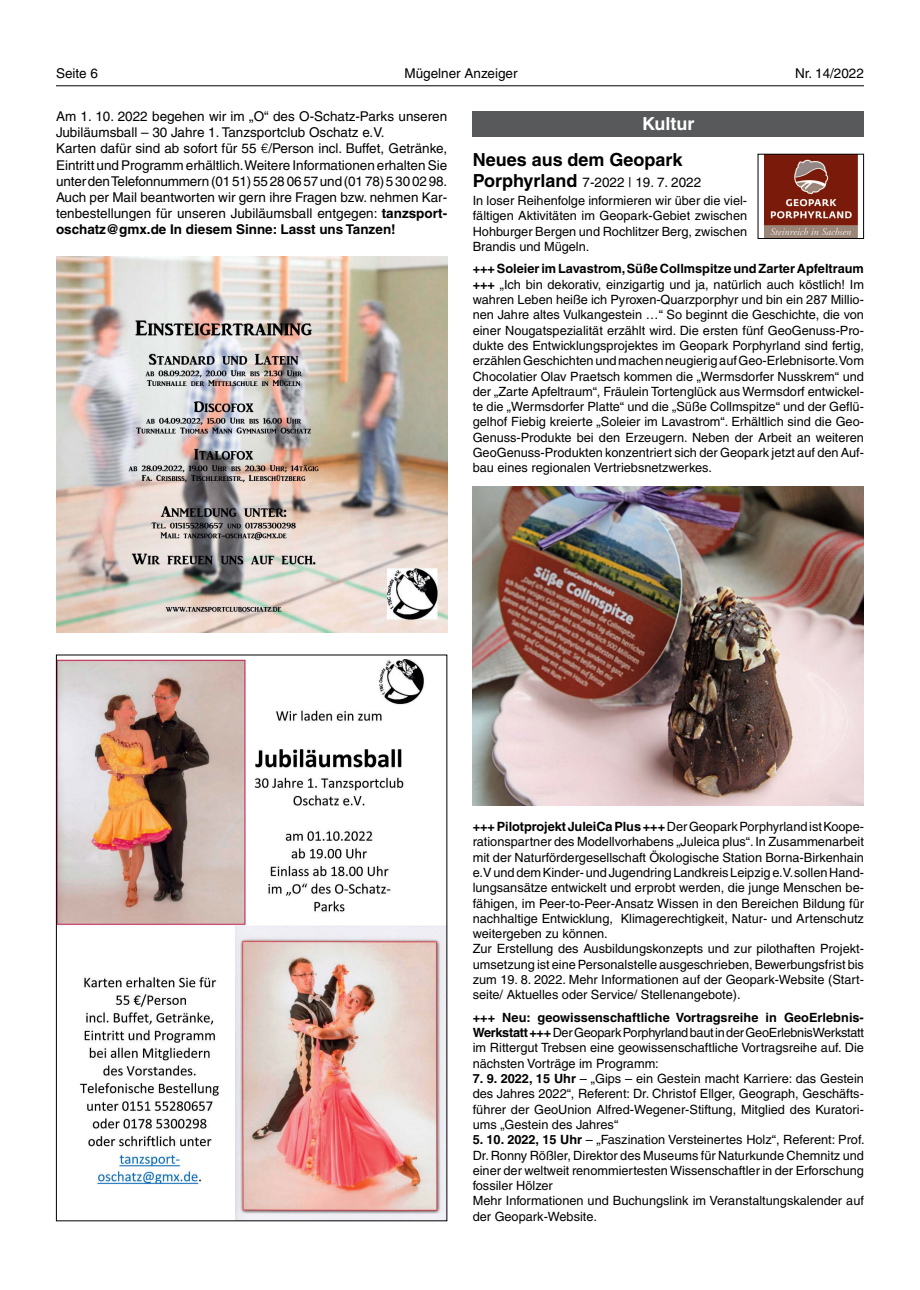
<style>
.page{position:relative;width:920px;height:1290px;background:#fff}
.page>*{position:absolute;margin:0;border:0;box-sizing:border-box;transform-origin:0 0}
.t1{font:700 18px "Helvetica";color:#000}
.t2{font:700 18px "Helvetica";color:#fff}
.t3{font:13.5px/16.2px "Helvetica";color:#000}
.t4{font:12.75px/15.3px "Helvetica";color:#000;text-align:justify}
.s1{font-weight:700;font-size:18px}
.s2{font-weight:700}
.s3{font-weight:300}
</style>
<div class="page">
<hr style="left:56px;top:85px;width:808px;height:1px;background:#000">
<img style="left:58px;top:659px;width:387px;height:560px">
<img style="left:56px;top:257px;width:391px;height:375px">
<div style="left:473px;top:111px;width:391px;height:26px;background:#58595b"></div>
<img style="left:473px;top:487px;width:391px;height:318px">
<img style="left:764px;top:156px;width:93px;height:81px">
<div style="left:758px;top:154px;width:106px;height:85px;border:1px solid #000"></div>
<p class="t3" style="left:56px;top:67px;width:43px">Seite 6</p>
<p class="t3" style="left:405px;top:67px;width:114px">Mügelner Anzeiger</p>
<p class="t3" style="left:795px;top:67px;width:70px">Nr. 14/2022</p>
<h1 class="t2" style="left:642px;top:117px;width:54px">Kultur</h1>
<h1 class="t1" style="left:473px;top:153px;width:211px">Neues aus dem Geopark</h1>
<p class="t3" style="left:473px;top:176px;width:230px"><span class="s1">Porphyrland</span> 7-2022 | 19. 7. 2022</p>
<p class="t4" style="left:473px;top:194px;width:276px">In loser Reihenfolge informieren wir über die viel&shy;fältigen Aktivitäten im Geopark-Gebiet zwischen Hohburger Bergen und Rochlitzer Berg, zwischen Brandis und Mügeln.</p>
<p class="t4" style="left:473px;top:262px;width:393px"><span class="s2">+++ Soleier im Lavastrom,Süße Collmspitze und Zarter Apfeltraum +++</span> „Ich bin dekorativ, einzigartig und ja, natürlich auch köstlich! Im wahren Leben heiße ich Pyroxen-Quarzporphyr und bin ein 287 Millio&shy;nen Jahre altes Vulkangestein …“ So beginnt die Geschichte, die von einer Nougatspezialität erzählt wird. Die ersten fünf GeoGenuss-Pro&shy;dukte des Entwicklungsprojektes im Geopark Porphyrland sind fertig, erzählenGeschichtenundmachenneugierigaufGeo-Erlebnisorte.Vom Chocolatier Olav Praetsch kommen die „Wermsdorfer Nusskrem“ und der „Zarte Apfeltraum“, Fräulein Tortenglück aus Wermsdorf entwickel&shy;te die „Wermsdorfer Platte“ und die „Süße Collmspitze“ und der Geflü&shy;gelhof Fiebig kreierte „Soleier im Lavastrom“. Erhältlich sind die Geo-Genuss-Produkte bei den Erzeugern. Neben der Arbeit an weiteren GeoGenuss-Produkten konzentriert sich der Geopark jetzt auf den Auf&shy;bau eines regionalen Vertriebsnetzwerkes.</p>
<p class="t3" style="left:56px;top:109px;width:393px">Am 1. 10. 2022 begehen wir im „O“ des O-Schatz-Parks unseren Jubiläumsball – 30 Jahre 1. Tanzsportclub Oschatz e.V.<br>Karten dafür sind ab sofort für 55 <span class="s3">€</span>/Person incl. Buffet, Getränke, Eintritt und Programm erhältlich.Weitere Informationen erhalten Sie unterdenTelefonnummern(01 51)55280657und(01 78)53002 98.<br>Auch per Mail beantworten wir gern ihre Fragen bzw. nehmen Kar&shy;tenbestellungen für unseren Jubiläumsball entgegen: <span class="s2">tanzsport&shy;oschatz@gmx.de In diesem Sinne: Lasst uns Tanzen!</span></p>
<p class="t4" style="left:473px;top:820px;width:393px;text-align:left"><span class="s2">+++PilotprojektJuleiCaPlus+++</span>DerGeoparkPorphyrlandistKoope&shy;rationspartner des Modellvorhabens „Juleica plus“.In Zusammenarbeit mit der Naturfördergesellschaft Ökologische Station Borna-Birkenhain e.VunddemKinder-undJugendringLandkreisLeipzige.V.sollenHand&shy;lungsansätze entwickelt und erprobt werden, die junge Menschen be&shy;fähigen, im Peer-to-Peer-Ansatz Wissen in den Bereichen Bildung für nachhaltige Entwicklung, Klimagerechtigkeit, Natur- und Artenschutz weitergeben zu können.<br>Zur Erstellung des Ausbildungskonzepts und zur pilothaften Projekt&shy;umsetzung ist eine Personalstelle ausgeschrieben, Bewerbungsfrist bis zum 19. 8. 2022. Mehr Informationen auf der Geopark-Website (Start&shy;seite/ Aktuelles oder Service/ Stellenangebote).</p>
<p class="t4" style="left:473px;top:1011px;width:393px"><span class="s2">+++ Neu: geowissenschaftliche Vortragsreihe in GeoErlebnis-Werkstatt+++</span>DerGeoparkPorphyrlandbautinderGeoErlebnisWerkstatt im Rittergut Trebsen eine geowissenschaftliche Vortragsreihe auf. Die nächsten Vorträge im Programm:</p>
<p class="t4" style="left:473px;top:1072px;width:393px"><span class="s2">7. 9. 2022, 15 Uhr</span> – „Gips – ein Gestein macht Karriere: das Gestein des Jahres 2022“, Referent: Dr. Christof Ellger, Geograph, Geschäfts&shy;führer der GeoUnion Alfred-Wegener-Stiftung, Mitglied des Kuratori&shy;ums „Gestein des Jahres“</p>
<p class="t4" style="left:473px;top:1133px;width:393px;text-align:left"><span class="s2">5. 10. 2022, 15 Uhr</span> – „Faszination Versteinertes Holz“, Referent: Prof.<br>Dr.Ronny Rößler, Direktor des Museums für Naturkunde Chemnitz und einer der weltweit renommiertesten Wissenschaftler in der Erforschung fossiler Hölzer<br>Mehr Informationen und Buchungslink im Veranstaltungskalender auf der Geopark-Website.</p>
</div>
